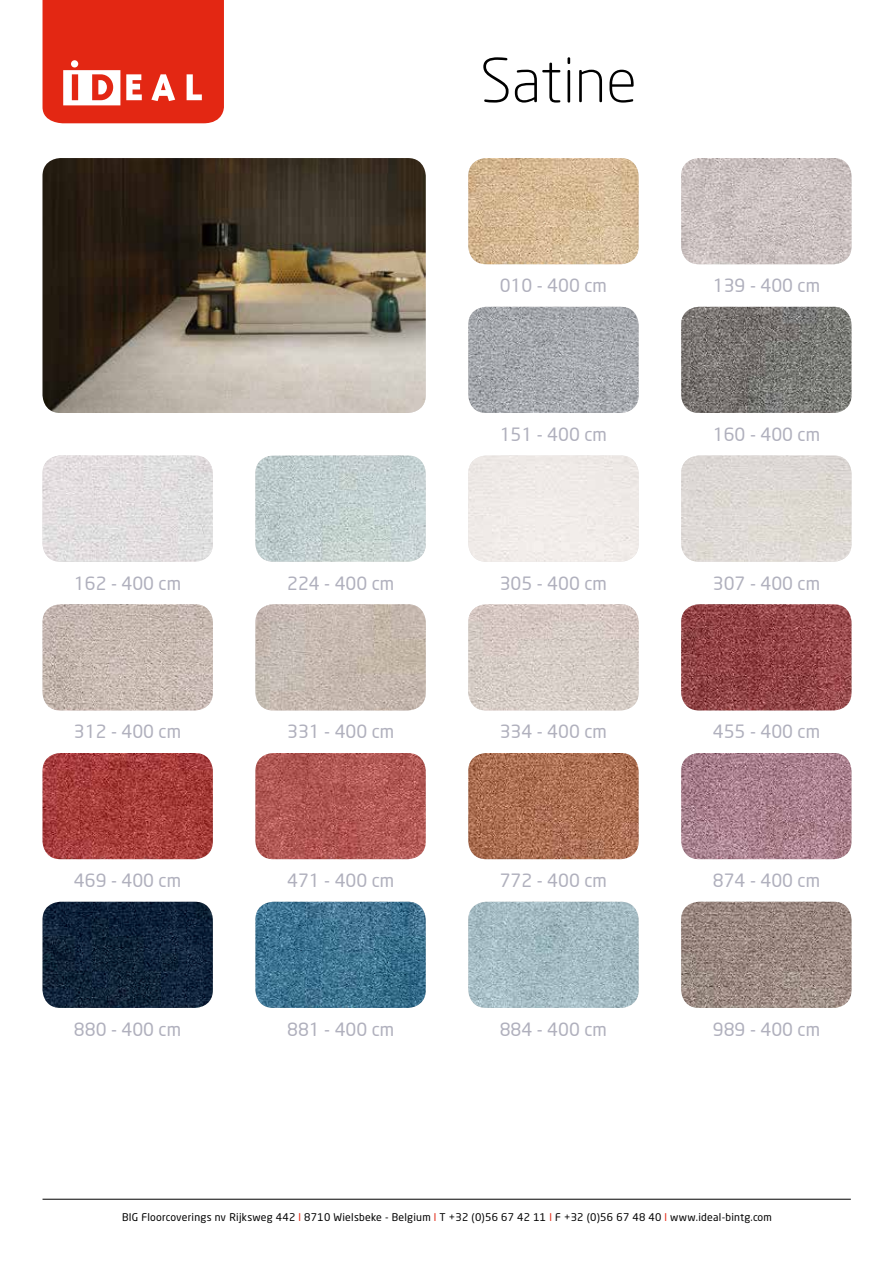
<style>
.page{position:relative;width:893px;height:1263px;background:#fff}
.page>*{position:absolute;margin:0;border:0;box-sizing:border-box;transform-origin:0 0}
.t1{font:300 60px "Neo Sans Std";color:#000}
.t2{font:18px "Neo Sans";color:#b0b0bd}
.t3{font:10.5px "Neo Sans Std";letter-spacing:.025em;color:#000}
.s1{color:#e32713}
</style>
<div class="page">
<hr style="left:43px;top:1199px;width:808px;height:1px;background:#000">
<svg style="left:43px;top:0;width:181px;height:123px;background:#e63f2d"></svg>
<img style="left:468px;top:158px;width:171px;height:106px">
<img style="left:681px;top:158px;width:170px;height:106px">
<img style="left:43px;top:158px;width:383px;height:255px">
<img style="left:468px;top:307px;width:171px;height:106px">
<img style="left:681px;top:307px;width:170px;height:106px">
<img style="left:43px;top:455px;width:170px;height:107px">
<img style="left:255px;top:455px;width:171px;height:107px">
<img style="left:681px;top:455px;width:170px;height:107px">
<img style="left:43px;top:604px;width:170px;height:106px">
<img style="left:255px;top:604px;width:171px;height:106px">
<img style="left:468px;top:604px;width:171px;height:106px">
<img style="left:681px;top:604px;width:170px;height:106px">
<img style="left:43px;top:753px;width:170px;height:106px">
<img style="left:255px;top:753px;width:171px;height:106px">
<img style="left:468px;top:753px;width:171px;height:106px">
<img style="left:681px;top:753px;width:170px;height:106px">
<img style="left:43px;top:902px;width:170px;height:106px">
<img style="left:255px;top:902px;width:171px;height:106px">
<img style="left:468px;top:902px;width:171px;height:106px">
<img style="left:681px;top:902px;width:170px;height:106px">
<h1 class="t1" style="left:480px;top:45px;width:158px">Satine</h1>
<p class="t2" style="left:500px;top:275px;width:109px">010 - 400 cm</p>
<p class="t2" style="left:713px;top:275px;width:109px">139 - 400 cm</p>
<p class="t2" style="left:500px;top:423px;width:109px">151 - 400 cm</p>
<p class="t2" style="left:713px;top:423px;width:109px">160 - 400 cm</p>
<p class="t2" style="left:74px;top:572px;width:109px">162 - 400 cm</p>
<p class="t2" style="left:287px;top:572px;width:109px">224 - 400 cm</p>
<p class="t2" style="left:500px;top:572px;width:109px">305 - 400 cm</p>
<p class="t2" style="left:713px;top:572px;width:109px">307 - 400 cm</p>
<p class="t2" style="left:74px;top:721px;width:109px">312 - 400 cm</p>
<p class="t2" style="left:287px;top:721px;width:109px">331 - 400 cm</p>
<p class="t2" style="left:500px;top:721px;width:109px">334 - 400 cm</p>
<p class="t2" style="left:713px;top:721px;width:109px">455 - 400 cm</p>
<p class="t2" style="left:74px;top:870px;width:109px">469 - 400 cm</p>
<p class="t2" style="left:287px;top:870px;width:109px">471 - 400 cm</p>
<p class="t2" style="left:500px;top:870px;width:109px">772 - 400 cm</p>
<p class="t2" style="left:713px;top:870px;width:109px">874 - 400 cm</p>
<p class="t2" style="left:74px;top:1018px;width:109px">880 - 400 cm</p>
<p class="t2" style="left:287px;top:1018px;width:109px">881 - 400 cm</p>
<p class="t2" style="left:500px;top:1018px;width:109px">884 - 400 cm</p>
<p class="t2" style="left:713px;top:1018px;width:109px">989 - 400 cm</p>
<p class="t3" style="left:122px;top:1210px;width:651px">BIG Floorcoverings nv Rijksweg 442 <span class="s1">l</span> 8710 Wielsbeke - Belgium <span class="s1">l</span> T +32 (0)56 67 42 11 <span class="s1">l</span> F +32 (0)56 67 48 40 <span class="s1">l</span> www.ideal-bintg.com</p>
</div>
